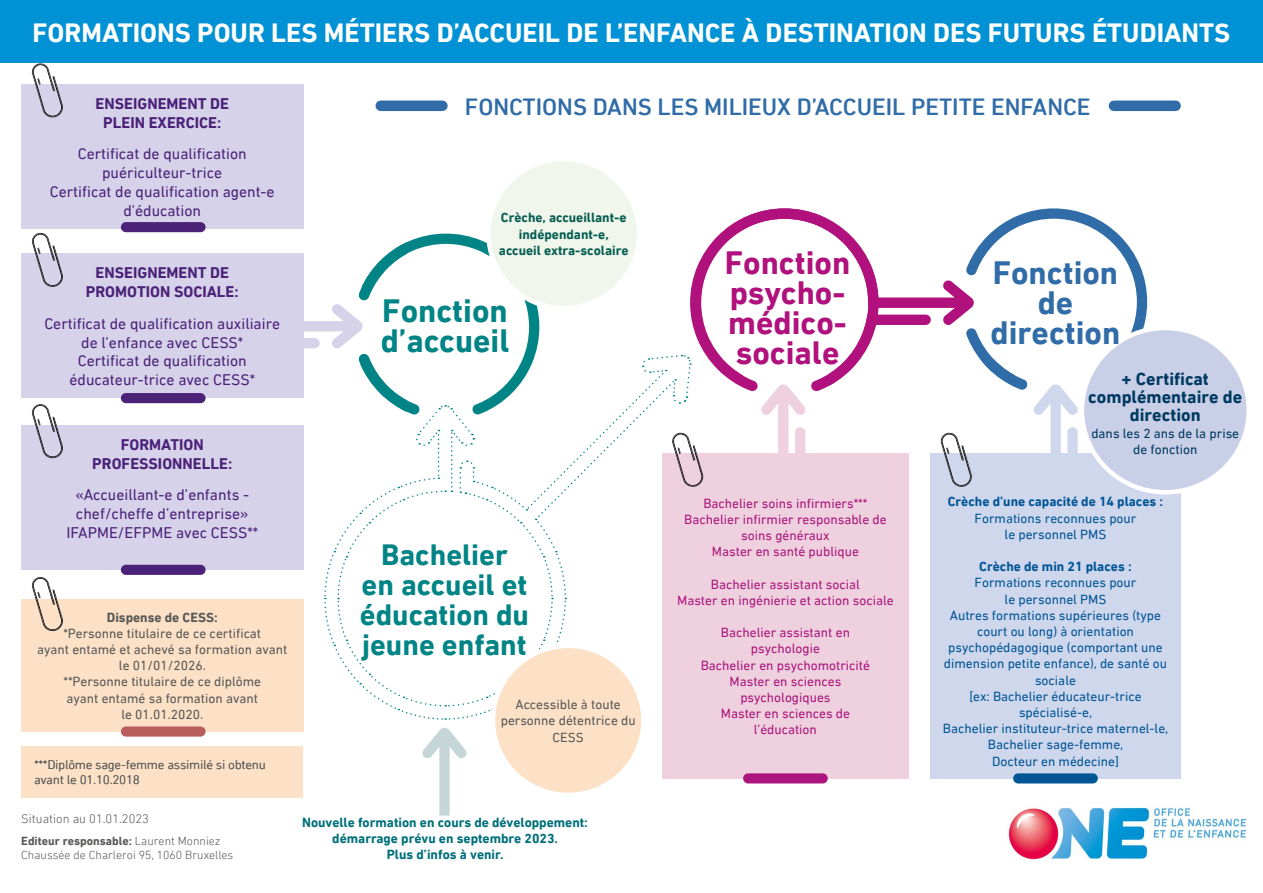
<style>
.page{position:relative;width:1263px;height:893px;background:#fff}
.page>*{position:absolute;margin:0;border:0;box-sizing:border-box;transform-origin:0 0}
.t1{font:700 33px/30px "DIN Next LT Pro";color:#b0117d}
.t2{font:700 33px/30px "DIN Next LT Pro";color:#306ca7;text-align:center}
.t3{font:700 33px/30px "DIN Next LT Pro";color:#008486}
.t4{font:700 30px/30px "DIN Next LT Pro";color:#008486;text-align:center}
.t5{font:700 27px "DIN Next LT Pro";color:#fff}
.t6{font:500 24px "DIN Next LT Pro";color:#306ca7}
.t7{font:700 18px/18px "DIN Next LT Pro";color:#003961;text-align:center}
.t8{font:15.75px/18.9px "DIN Next LT Pro";color:#4c2178;text-align:center}
.t9{font:700 15.75px/18.9px "DIN Next LT Pro";color:#4c2178;text-align:center}
.t10{font:13.5px/16.2px "DIN Next LT Pro";color:#005595;text-align:center}
.t11{font:13.5px/16.2px "DIN Next LT Pro";color:#ab157d;text-align:center}
.t12{font:13.5px/16.2px "DIN Next LT Pro";color:#575756;text-align:center}
.t13{font:700 13.5px/16.2px "DIN Next LT Pro";color:#006f7a;text-align:center}
.t14{font:700 13.5px/16.2px "DIN Next LT Pro";color:#075d51;text-align:center}
.t15{font:13.5px/16.2px "DIN Next LT Pro";color:#003961;text-align:center}
.t16{font:300 12.75px/15.3px "DIN Next LT Pro";color:#575756}
.t17{font:300 12px/14.4px "DIN Next LT Pro";color:#575756}
.s1{font-weight:700}
</style>
<div class="page">
<div style="left:0;top:0;width:1263px;height:63px;background:#0092d4"></div>
<img style="left:1008px;top:808px;width:239px;height:51px">
<div style="left:21px;top:84px;width:282px;height:145px;background:#d5d2ea"></div>
<div style="left:21px;top:425px;width:282px;height:145px;background:#d5d2ea"></div>
<div style="left:21px;top:599px;width:282px;height:132px;background:#fce1c7"></div>
<div style="left:121px;top:222px;width:85px;height:10px;background:#4c2178;border-radius:5px"></div>
<div style="left:121px;top:565px;width:85px;height:10px;background:#4c2178;border-radius:5px"></div>
<div style="left:121px;top:726px;width:85px;height:11px;background:#b85e5c;border-radius:5px"></div>
<svg style="left:879px;top:297px;width:61px;height:28px;fill:#b0117d"></svg>
<div style="left:662px;top:453px;width:247px;height:325px;background:#eed0de"></div>
<div style="left:743px;top:773px;width:85px;height:10px;background:#ab157d;border-radius:5px"></div>
<div style="left:930px;top:453px;width:251px;height:325px;background:#cfd7ed"></div>
<div style="left:1013px;top:773px;width:85px;height:10px;background:#005595;border-radius:5px"></div>
<div style="left:1082px;top:328px;width:167px;height:164px;background:#c8cfe6;border-radius:50%"></div>
<div style="left:381px;top:101px;width:61px;height:10px;background:#306ca7"></div>
<div style="left:1114px;top:101px;width:61px;height:10px;background:#306ca7"></div>
<svg style="left:31px;top:63px;width:32px;height:55px"></svg>
<svg style="left:940px;top:208px;width:207px;height:280px"></svg>
<svg style="left:31px;top:404px;width:32px;height:55px"></svg>
<svg style="left:31px;top:577px;width:32px;height:55px"></svg>
<div style="left:21px;top:254px;width:282px;height:144px;background:#d5d2ea"></div>
<div style="left:121px;top:393px;width:85px;height:10px;background:#4c2178;border-radius:5px"></div>
<svg style="left:31px;top:232px;width:33px;height:55px"></svg>
<div style="left:488px;top:159px;width:151px;height:149px;background:#f0f6ec;border-radius:50%"></div>
<svg style="left:272px;top:208px;width:607px;height:512px"></svg>
<div style="left:493px;top:646px;width:150px;height:149px;background:#fce1c7;border-radius:50%"></div>
<div style="left:491px;top:644px;width:155px;height:153px;border:4px solid #fff;border-radius:50%"></div>
<svg style="left:422px;top:728px;width:44px;height:88px"></svg>
<div style="left:21px;top:746px;width:282px;height:51px;background:#fce1c7"></div>
<h1 class="t5" style="left:33px;top:17px;width:1199px">FORMATIONS POUR LES MÉTIERS D’ACCUEIL DE L’ENFANCE À DESTINATION DES FUTURS ÉTUDIANTS</h1>
<p class="t9" style="left:96px;top:94px;width:135px">ENSEIGNEMENT DE<br>PLEIN EXERCICE:</p>
<p class="t8" style="left:50px;top:144px;width:226px">Certificat de qualification puériculteur-trice<br>Certificat de qualification agent-e d’éducation</p>
<p class="t9" style="left:86px;top:263px;width:154px">ENSEIGNEMENT DE<br>PROMOTION SOCIALE:</p>
<p class="t8" style="left:70px;top:333px;width:187px">de l’enfance avec CESS*<br>Certificat de qualification éducateur-trice avec CESS*</p>
<p class="t8" style="left:44px;top:314px;width:237px">Certificat de qualification auxiliaire</p>
<p class="t9" style="left:92px;top:435px;width:141px">FORMATION<br>PROFESSIONNELLE:</p>
<p class="t8" style="left:66px;top:485px;width:193px">«Accueillant-e d’enfants - chef/cheffe d’entreprise»<br>IFAPME/EFPME avec CESS**</p>
<p class="t12" style="left:37px;top:609px;width:252px"><span class="s1">Dispense de CESS:<br></span>*Personne titulaire de ce certificat<br>ayant entamé et achevé sa formation avant le 01/01/2026.<br>**Personne titulaire de ce diplôme<br>ayant entamé sa formation avant<br>le 01.01.2020.</p>
<p class="t16" style="left:34px;top:756px;width:233px">***Diplôme sage-femme assimilé si obtenu avant le 01.10.2018</p>
<p class="t16" style="left:21px;top:811px;width:129px">Situation au 01.01.2023</p>
<p class="t17" style="left:21px;top:833px;width:214px"><span class="s1">Editeur responsable:</span> Laurent Monniez<br>Chaussée de Charleroi 95, 1060 Bruxelles</p>
<h2 class="t6" style="left:465px;top:93px;width:627px">FONCTIONS DANS LES MILIEUX D’ACCUEIL PETITE ENFANCE</h2>
<p class="t14" style="left:499px;top:210px;width:131px">Crèche, accueillant-e indépendant-e, accueil extra-scolaire</p>
<h3 class="t3" style="left:381px;top:296px;width:130px">Fonction d’accueil</h3>
<p class="t1" style="left:725px;top:247px;width:127px">Fonction psycho&shy;médico&shy;sociale</p>
<p class="t4" style="left:360px;top:539px;width:171px">Bachelier<br>en accueil et éducation du jeune enfant</p>
<p class="t12" style="left:501px;top:696px;width:136px">Accessible à toute personne détentrice du<br>CESS</p>
<p class="t13" style="left:302px;top:814px;width:287px">Nouvelle formation en cours de développement: démarrage prévu en septembre 2023.<br>Plus d’infos à venir.</p>
<p class="t11" style="left:684px;top:495px;width:204px">Bachelier soins infirmiers***<br>Bachelier infirmier responsable de soins généraux<br>Master en santé publique</p>
<p class="t11" style="left:677px;top:576px;width:218px">Bachelier assistant social<br>Master en ingénierie et action sociale</p>
<p class="t11" style="left:701px;top:624px;width:171px">Bachelier assistant en psychologie<br>Bachelier en psychomotricité<br>Master en sciences psychologiques<br>Master en sciences de l’éducation</p>
<p class="t2" style="left:991px;top:257px;width:131px">Fonction de direction</p>
<p class="t7" style="left:1088px;top:370px;width:155px">+ Certificat complémentaire de direction</p>
<p class="t15" style="left:1091px;top:425px;width:149px">dans les 2 ans de la prise de fonction</p>
<p class="t10" style="left:948px;top:494px;width:217px"><span class="s1">Crèche d’une capacité de 14 places :<br></span>Formations reconnues pour<br>le personnel PMS</p>
<p class="t10" style="left:943px;top:558px;width:227px"><span class="s1">Crèche de min 21 places :<br></span>Formations reconnues pour<br>le personnel PMS<br>Autres formations supérieures (type court ou long) à orientation psychopédagogique (comportant une dimension petite enfance), de santé ou sociale<br>[ex: Bachelier éducateur-trice spécialisé-e,<br>Bachelier instituteur-trice maternel-le,<br>Bachelier sage-femme,<br>Docteur en médecine]</p>
</div>
